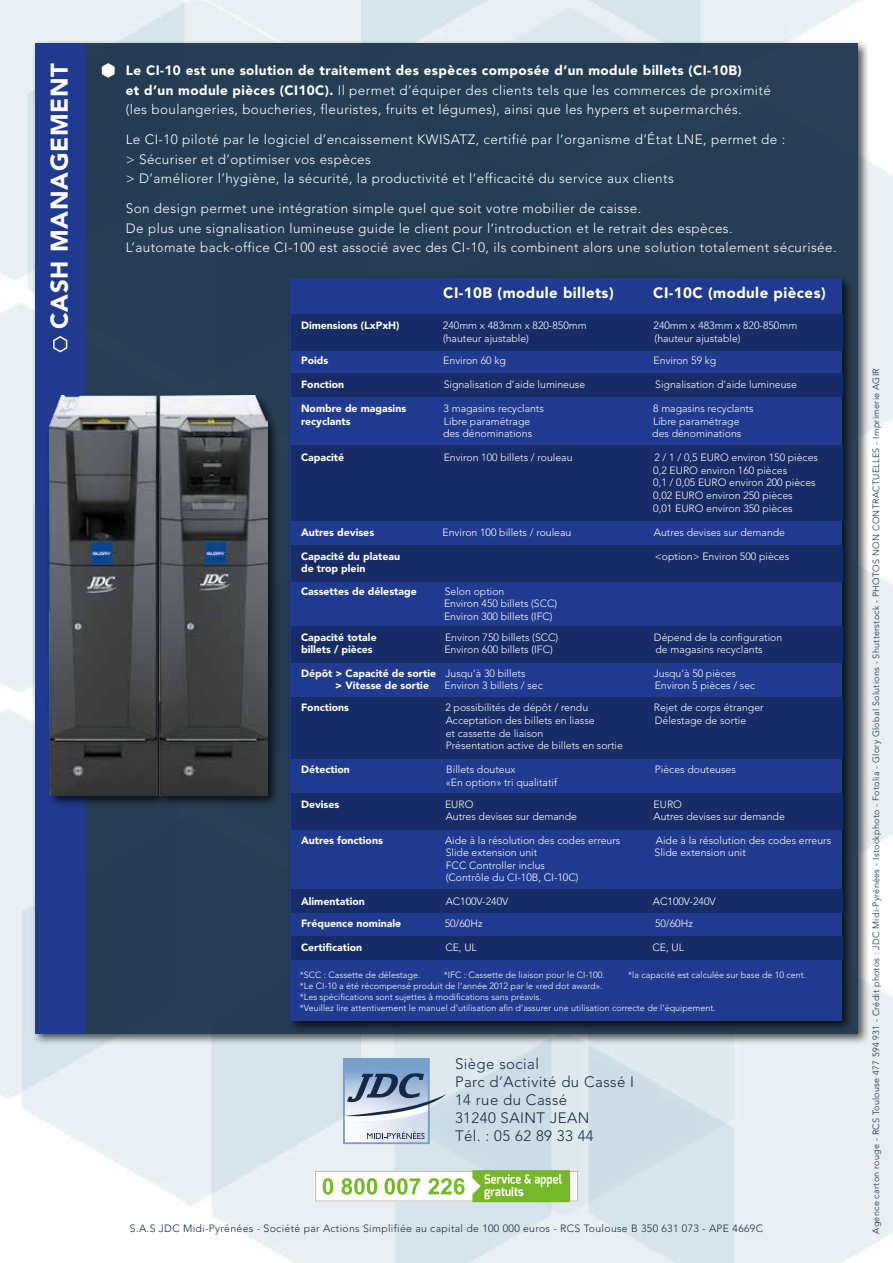
<style>
.page{position:relative;width:893px;height:1263px;background:#fff}
.page>*{position:absolute;margin:0;border:0;box-sizing:border-box;transform-origin:0 0}
.t1{font:900 24px "Avenir";letter-spacing:.03em;color:#fff}
.t2{font:300 15px/18px "Avenir";letter-spacing:.03em;color:#152946}
.t3{font:900 15px "Avenir";letter-spacing:.03em;color:#fff}
.t4{font:300 13.5px/19.5px "Avenir";letter-spacing:.03em;color:#fff}
.t5{font:300 10.5px/12.6px "Avenir";color:#fff}
.t6{font:900 10.5px "Avenir";color:#fff}
.t7{font:300 10.5px "Avenir";letter-spacing:.03em;color:#152946}
.t8{font:300 9px/10.8px "Avenir";color:#fff}
.t9{font:300 9px "Avenir";letter-spacing:.03em;color:#102a42}
.s1{font-weight:900}
.s2{font-weight:300}
</style>
<div class="page">
<img style="left:0;top:0;width:893px;height:239px">
<div style="left:31px;top:39px;width:839px;height:1007px;background:#000;opacity:.75"></div>
<div style="left:35px;top:43px;width:823px;height:990px;background:#253e54"></div>
<div style="left:35px;top:43px;width:50px;height:990px;background:#203a8f"></div>
<svg style="left:102px;top:63px;width:13px;height:15px"></svg>
<svg style="left:53px;top:336px;width:15px;height:17px"></svg>
<svg style="left:315px;top:1170px;width:263px;height:32px"></svg>
<svg style="left:343px;top:1058px;width:103px;height:86px"></svg>
<div style="left:46px;top:392px;width:234px;height:416px;background:#000;opacity:.75"></div>
<img style="left:50px;top:396px;width:218px;height:400px">
<div style="left:287px;top:274px;width:568px;height:759px;background:#000;opacity:.75"></div>
<div style="left:291px;top:278px;width:551px;height:742px;background:#203a8f"></div>
<div style="left:291px;top:314px;width:552px;height:36px;background:#172b67"></div>
<div style="left:291px;top:373px;width:552px;height:24px;background:#172b67"></div>
<div style="left:291px;top:446px;width:552px;height:75px;background:#172b67"></div>
<div style="left:291px;top:545px;width:552px;height:37px;background:#172b67"></div>
<div style="left:291px;top:626px;width:552px;height:36px;background:#172b67"></div>
<div style="left:291px;top:697px;width:552px;height:61px;background:#172b67"></div>
<div style="left:291px;top:793px;width:552px;height:36px;background:#172b67"></div>
<div style="left:291px;top:889px;width:552px;height:24px;background:#172b67"></div>
<div style="left:291px;top:936px;width:552px;height:24px;background:#172b67"></div>
<h1 class="t1" style="left:45px;top:329px;width:268px;rotate:-90deg">CASH MANAGEMENT</h1>
<p class="t4" style="left:126px;top:61px;width:647px"><span class="s1">Le CI-10 est une solution de traitement des espèces composée d’un module billets (CI-10B)<br>et d’un module pièces (CI10C).</span> Il permet d’équiper des clients tels que les commerces de proximité (les boulangeries, boucheries, fleuristes, fruits et légumes), ainsi que les hypers et supermarchés.</p>
<p class="t4" style="left:126px;top:130px;width:661px">Le CI-10 piloté par le logiciel d’encaissement KWISATZ, certifié par l’organisme d’État LNE, permet de : &gt; Sécuriser et d’optimiser vos espèces<br>&gt; D’améliorer l’hygiène, la sécurité, la productivité et l’efficacité du service aux clients</p>
<p class="t4" style="left:126px;top:199px;width:712px">Son design permet une intégration simple quel que soit votre mobilier de caisse.<br>De plus une signalisation lumineuse guide le client pour l’introduction et le retrait des espèces.<br>L’automate back-office CI-100 est associé avec des CI-10, ils combinent alors une solution totalement sécurisée.</p>
<h2 class="t3" style="left:443px;top:283px;width:172px">CI-10B (module billets)</h2>
<h2 class="t3" style="left:653px;top:283px;width:174px">CI-10C (module pièces)</h2>
<p class="t6" style="left:301px;top:319px;width:100px">Dimensions (LxPxH)</p>
<p class="t5" style="left:443px;top:319px;width:145px">240mm x 483mm x 820-850mm</p>
<p class="t5" style="left:654px;top:319px;width:145px">240mm x 483mm x 820-850mm</p>
<p class="t5" style="left:443px;top:332px;width:87px">(hauteur ajustable)</p>
<p class="t5" style="left:655px;top:332px;width:87px">(hauteur ajustable)</p>
<p class="t6" style="left:301px;top:377px;width:45px">Fonction</p>
<p class="t5" style="left:444px;top:378px;width:143px">Signalisation d’aide lumineuse</p>
<p class="t5" style="left:655px;top:378px;width:143px">Signalisation d’aide lumineuse</p>
<p class="t6" style="left:301px;top:354px;width:29px">Poids</p>
<p class="t5" style="left:443px;top:354px;width:64px">Environ 60 kg</p>
<p class="t5" style="left:654px;top:354px;width:64px">Environ 59 kg</p>
<p class="t6" style="left:301px;top:402px;width:107px">Nombre de magasins</p>
<p class="t5" style="left:444px;top:402px;width:102px">3 magasins recyclants</p>
<p class="t5" style="left:653px;top:402px;width:102px">8 magasins recyclants</p>
<p class="t6" style="left:301px;top:415px;width:51px">recyclants</p>
<p class="t5" style="left:444px;top:415px;width:88px">Libre paramétrage</p>
<p class="t5" style="left:653px;top:415px;width:88px">Libre paramétrage</p>
<p class="t5" style="left:443px;top:428px;width:91px">des dénominations</p>
<p class="t5" style="left:652px;top:428px;width:91px">des dénominations</p>
<p class="t6" style="left:301px;top:451px;width:45px">Capacité</p>
<p class="t5" style="left:444px;top:451px;width:130px">Environ 100 billets / rouleau</p>
<p class="t5" style="left:653px;top:451px;width:166px">2 / 1 / 0,5 EURO environ 150 pièces<br>0,2 EURO environ 160 pièces<br>0,1 / 0,05 EURO environ 200 pièces<br>0,02 EURO environ 250 pièces<br>0,01 EURO environ 350 pièces</p>
<p class="t6" style="left:301px;top:550px;width:100px">Capacité du plateau</p>
<p class="t5" style="left:655px;top:550px;width:136px">&lt;option&gt; Environ 500 pièces</p>
<p class="t6" style="left:301px;top:562px;width:66px">de trop plein</p>
<p class="t6" style="left:301px;top:526px;width:75px">Autres devises</p>
<p class="t5" style="left:443px;top:526px;width:130px">Environ 100 billets / rouleau</p>
<p class="t5" style="left:654px;top:526px;width:133px">Autres devises sur demande</p>
<p class="t6" style="left:301px;top:585px;width:117px">Cassettes de délestage</p>
<p class="t5" style="left:444px;top:585px;width:115px">Selon option<br>Environ 450 billets (SCC)<br>Environ 300 billets (IFC)</p>
<p class="t6" style="left:301px;top:630px;width:77px">Capacité totale</p>
<p class="t5" style="left:445px;top:630px;width:115px">Environ 750 billets (SCC)</p>
<p class="t5" style="left:654px;top:630px;width:130px">Dépend de la configuration</p>
<p class="t6" style="left:301px;top:643px;width:73px">billets / pièces</p>
<p class="t5" style="left:444px;top:643px;width:110px">Environ 600 billets (IFC)</p>
<p class="t5" style="left:655px;top:643px;width:109px">de magasins recyclants</p>
<p class="t6" style="left:301px;top:667px;width:226px">Dépôt &gt; Capacité de sortie <span class="s2">Jusqu’à 30 billets</span></p>
<p class="t5" style="left:654px;top:667px;width:84px">Jusqu’à 50 pièces</p>
<p class="t6" style="left:335px;top:679px;width:95px">&gt; Vitesse de sortie</p>
<p class="t5" style="left:445px;top:679px;width:100px">Environ 3 billets / sec</p>
<p class="t5" style="left:655px;top:679px;width:102px">Environ 5 pièces / sec</p>
<p class="t6" style="left:301px;top:701px;width:50px">Fonctions</p>
<p class="t5" style="left:445px;top:701px;width:144px">2 possibilités de dépôt / rendu</p>
<p class="t5" style="left:654px;top:701px;width:111px">Rejet de corps étranger</p>
<p class="t5" style="left:446px;top:714px;width:150px">Acceptation des billets en liasse</p>
<p class="t5" style="left:655px;top:714px;width:93px">Délestage de sortie</p>
<p class="t5" style="left:446px;top:727px;width:179px">et cassette de liaison<br>Présentation active de billets en sortie</p>
<p class="t6" style="left:301px;top:763px;width:50px">Détection</p>
<p class="t5" style="left:446px;top:763px;width:71px">Billets douteux</p>
<p class="t5" style="left:655px;top:763px;width:82px">Pièces douteuses</p>
<p class="t5" style="left:446px;top:776px;width:113px">«En option» tri qualitatif</p>
<p class="t6" style="left:301px;top:797px;width:40px">Devises</p>
<p class="t5" style="left:445px;top:798px;width:30px">EURO</p>
<p class="t5" style="left:654px;top:798px;width:30px">EURO</p>
<p class="t5" style="left:446px;top:810px;width:133px">Autres devises sur demande</p>
<p class="t5" style="left:653px;top:810px;width:133px">Autres devises sur demande</p>
<p class="t6" style="left:301px;top:834px;width:83px">Autres fonctions</p>
<p class="t5" style="left:445px;top:834px;width:177px">Aide à la résolution des codes erreurs</p>
<p class="t5" style="left:656px;top:834px;width:177px">Aide à la résolution des codes erreurs</p>
<p class="t5" style="left:446px;top:846px;width:93px">Slide extension unit</p>
<p class="t5" style="left:655px;top:846px;width:93px">Slide extension unit</p>
<p class="t5" style="left:446px;top:859px;width:134px">FCC Controller inclus (Contrôle du CI-10B, CI-10C)</p>
<p class="t6" style="left:301px;top:917px;width:102px">Fréquence nominale</p>
<p class="t5" style="left:445px;top:917px;width:39px">50/60Hz</p>
<p class="t5" style="left:655px;top:917px;width:39px">50/60Hz</p>
<p class="t6" style="left:301px;top:895px;width:65px">Alimentation</p>
<p class="t5" style="left:446px;top:895px;width:64px">AC100V-240V</p>
<p class="t5" style="left:653px;top:895px;width:64px">AC100V-240V</p>
<p class="t6" style="left:301px;top:941px;width:63px">Certification</p>
<p class="t5" style="left:445px;top:941px;width:33px">CE, UL</p>
<p class="t5" style="left:652px;top:941px;width:33px">CE, UL</p>
<p class="t8" style="left:300px;top:970px;width:122px">*SCC : Cassette de délestage.</p>
<p class="t8" style="left:444px;top:970px;width:162px">*IFC : Cassette de liaison pour le CI-100.</p>
<p class="t8" style="left:628px;top:970px;width:180px">*la capacité est calculée sur base de 10 cent.</p>
<p class="t8" style="left:300px;top:981px;width:417px">*Le CI-10 a été récompensé produit de l’année 2012 par le «red dot award».<br>*Les spécifications sont sujettes à modifications sans préavis.<br>*Veuillez lire attentivement le manuel d’utilisation afin d’assurer une utilisation correcte de l’équipement.</p>
<h2 class="t2" style="left:455px;top:1055px;width:181px">Siège social<br>Parc d’Activité du Cassé I<br>14 rue du Cassé<br>31240 SAINT JEAN<br>Tél. : 05 62 89 33 44</h2>
<p class="t7" style="left:130px;top:1222px;width:635px">S.A.S JDC Midi-Pyrénées - Société par Actions Simplifiée au capital de 100 000 euros - RCS Toulouse B 350 631 073 - APE 4669C</p>
<p class="t9" style="left:871px;top:1234px;width:867px;rotate:-90deg">Agence carton rouge - RCS Toulouse 477 594 931 - Crédit photos : JDC Midi-Pyrénées - Istockphoto - Fotolia - Glory Global Solutions - Shutterstock - PHOTOS NON CONTRACTUELLES - Imprimerie AGIR</p>
</div>
